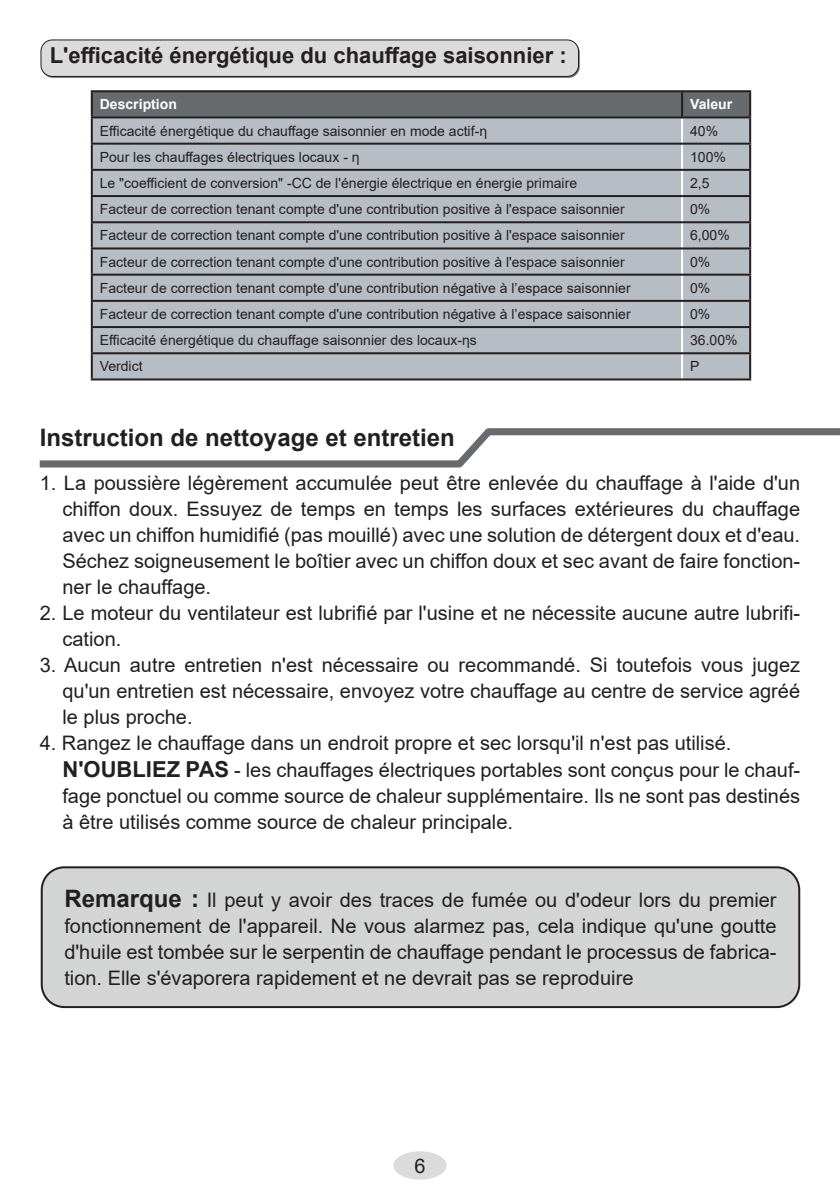
<style>
.page{position:relative;width:840px;height:1191px;background:#fff}
.page>*{position:absolute;margin:0;border:0;box-sizing:border-box;transform-origin:0 0}
.t1{font:700 24px "Arial";color:#231f20}
.t2{font:700 22px "Arial";color:#231f20}
.t3{font:20px/26px "Arial";color:#231f20;text-align:justify}
.t4{font:14px "Arial";color:#231f20}
.t5{font:700 14px "Arial";color:#fff}
.s1{font-weight:700;font-size:22px}
.s2{font-weight:700;font-size:24px}
</style>
<div class="page">
<div style="left:393px;top:1151px;width:53px;height:28px;background:#dadbda;border-radius:50%"></div>
<svg style="left:42px;top:41px;width:537px;height:37px"></svg>
<div style="left:41px;top:40px;width:537px;height:36px;background:#dadbda;border-radius:11px"></div>
<div style="left:41px;top:40px;width:537px;height:37px;border:1px solid #231f20;border-radius:11px"></div>
<div style="left:93px;top:92px;width:655px;height:24px;background:#676b6e"></div>
<div style="left:93px;top:118px;width:655px;height:260px;background:#b7bdc4"></div>
<hr style="left:91px;top:92px;width:2px;height:24px;background:#231f20">
<hr style="left:680px;top:92px;width:2px;height:24px;background:#231f20">
<hr style="left:748px;top:92px;width:2px;height:24px;background:#231f20">
<hr style="left:91px;top:118px;width:2px;height:25px;background:#231f20">
<hr style="left:748px;top:118px;width:2px;height:25px;background:#231f20">
<hr style="left:91px;top:145px;width:2px;height:24px;background:#231f20">
<hr style="left:748px;top:145px;width:2px;height:24px;background:#231f20">
<hr style="left:91px;top:171px;width:2px;height:24px;background:#231f20">
<hr style="left:748px;top:171px;width:2px;height:24px;background:#231f20">
<hr style="left:91px;top:197px;width:2px;height:24px;background:#231f20">
<hr style="left:748px;top:197px;width:2px;height:24px;background:#231f20">
<hr style="left:91px;top:223px;width:2px;height:24px;background:#231f20">
<hr style="left:748px;top:223px;width:2px;height:24px;background:#231f20">
<hr style="left:91px;top:249px;width:2px;height:25px;background:#231f20">
<hr style="left:748px;top:249px;width:2px;height:25px;background:#231f20">
<hr style="left:91px;top:276px;width:2px;height:24px;background:#231f20">
<hr style="left:748px;top:276px;width:2px;height:24px;background:#231f20">
<hr style="left:91px;top:302px;width:2px;height:24px;background:#231f20">
<hr style="left:748px;top:302px;width:2px;height:24px;background:#231f20">
<hr style="left:91px;top:328px;width:2px;height:24px;background:#231f20">
<hr style="left:748px;top:328px;width:2px;height:24px;background:#231f20">
<hr style="left:91px;top:354px;width:2px;height:24px;background:#231f20">
<hr style="left:748px;top:354px;width:2px;height:24px;background:#231f20">
<hr style="left:680px;top:118px;width:2px;height:25px;background:#fff">
<hr style="left:680px;top:145px;width:2px;height:24px;background:#fff">
<hr style="left:680px;top:171px;width:2px;height:24px;background:#fff">
<hr style="left:680px;top:197px;width:2px;height:24px;background:#fff">
<hr style="left:680px;top:223px;width:2px;height:24px;background:#fff">
<hr style="left:680px;top:249px;width:2px;height:25px;background:#fff">
<hr style="left:680px;top:276px;width:2px;height:24px;background:#fff">
<hr style="left:680px;top:302px;width:2px;height:24px;background:#fff">
<hr style="left:680px;top:328px;width:2px;height:24px;background:#fff">
<hr style="left:680px;top:354px;width:2px;height:24px;background:#fff">
<hr style="left:91px;top:90px;width:590px;height:2px;background:#231f20">
<hr style="left:681px;top:90px;width:69px;height:2px;background:#231f20">
<hr style="left:91px;top:116px;width:590px;height:2px;background:#231f20">
<hr style="left:681px;top:116px;width:69px;height:2px;background:#231f20">
<hr style="left:91px;top:143px;width:590px;height:2px;background:#231f20">
<hr style="left:681px;top:143px;width:69px;height:2px;background:#231f20">
<hr style="left:91px;top:169px;width:590px;height:2px;background:#231f20">
<hr style="left:681px;top:169px;width:69px;height:2px;background:#231f20">
<hr style="left:91px;top:195px;width:590px;height:2px;background:#231f20">
<hr style="left:681px;top:195px;width:69px;height:2px;background:#231f20">
<hr style="left:91px;top:221px;width:590px;height:2px;background:#231f20">
<hr style="left:681px;top:221px;width:69px;height:2px;background:#231f20">
<hr style="left:91px;top:247px;width:590px;height:2px;background:#231f20">
<hr style="left:681px;top:247px;width:69px;height:2px;background:#231f20">
<hr style="left:91px;top:274px;width:590px;height:2px;background:#231f20">
<hr style="left:681px;top:274px;width:69px;height:2px;background:#231f20">
<hr style="left:91px;top:300px;width:590px;height:2px;background:#231f20">
<hr style="left:681px;top:300px;width:69px;height:2px;background:#231f20">
<hr style="left:91px;top:326px;width:590px;height:2px;background:#231f20">
<hr style="left:681px;top:326px;width:69px;height:2px;background:#231f20">
<hr style="left:91px;top:352px;width:590px;height:2px;background:#231f20">
<hr style="left:681px;top:352px;width:69px;height:2px;background:#231f20">
<hr style="left:91px;top:378px;width:590px;height:2px;background:#231f20">
<hr style="left:681px;top:378px;width:69px;height:2px;background:#231f20">
<svg style="left:39px;top:428px;width:800px;height:40px"></svg>
<div style="left:42px;top:867px;width:756px;height:140px;background:#d3d4d4;border-radius:23px"></div>
<div style="left:41px;top:866px;width:758px;height:142px;border:2px solid #231f20;border-radius:23px"></div>
<p class="t2" style="left:50px;top:39px;width:518px">L'efficacité énergétique du chauffage saisonnier :</p>
<p class="t5" style="left:100px;top:95px;width:79px">Description</p>
<p class="t5" style="left:689px;top:95px;width:44px">Valeur</p>
<p class="t4" style="left:100px;top:121px;width:388px">Efficacité énergétique du chauffage saisonnier en mode actif-η</p>
<p class="t4" style="left:689px;top:121px;width:30px">40%</p>
<p class="t4" style="left:100px;top:147px;width:261px">Pour les chauffages électriques locaux - η</p>
<p class="t4" style="left:689px;top:147px;width:37px">100%</p>
<p class="t4" style="left:100px;top:173px;width:478px">Le "coefficient de conversion" -CC de l'énergie électrique en énergie primaire</p>
<p class="t4" style="left:689px;top:173px;width:21px">2,5</p>
<p class="t4" style="left:100px;top:200px;width:526px">Facteur de correction tenant compte d'une contribution positive à l'espace saisonnier</p>
<p class="t4" style="left:689px;top:200px;width:22px">0%</p>
<p class="t4" style="left:100px;top:226px;width:526px">Facteur de correction tenant compte d'une contribution positive à l'espace saisonnier</p>
<p class="t4" style="left:689px;top:226px;width:41px">6,00%</p>
<p class="t4" style="left:100px;top:252px;width:526px">Facteur de correction tenant compte d'une contribution positive à l'espace saisonnier</p>
<p class="t4" style="left:689px;top:252px;width:22px">0%</p>
<p class="t4" style="left:100px;top:278px;width:532px">Facteur de correction tenant compte d'une contribution négative à l’espace saisonnier</p>
<p class="t4" style="left:689px;top:278px;width:22px">0%</p>
<p class="t4" style="left:100px;top:304px;width:532px">Facteur de correction tenant compte d'une contribution négative à l’espace saisonnier</p>
<p class="t4" style="left:689px;top:304px;width:22px">0%</p>
<p class="t4" style="left:100px;top:331px;width:378px">Efficacité énergétique du chauffage saisonnier des locaux-ηs</p>
<p class="t4" style="left:689px;top:331px;width:49px">36.00%</p>
<p class="t4" style="left:100px;top:357px;width:44px">Verdict</p>
<p class="t4" style="left:689px;top:357px;width:11px">P</p>
<p class="t1" style="left:40px;top:420px;width:416px">Instruction de nettoyage et entretien</p>
<p class="t3" style="left:62px;top:470px;width:739px;text-indent:-23px">1. La poussière légèrement accumulée peut être enlevée du chauffage à l'aide d'un chiffon doux. Essuyez de temps en temps les surfaces extérieures du chauffage avec un chiffon humidifié (pas mouillé) avec une solution de détergent doux et d'eau.<br>Séchez soigneusement le boîtier avec un chiffon doux et sec avant de faire fonction&shy;ner le chauffage.</p>
<p class="t3" style="left:62px;top:600px;width:738px;text-indent:-23px">2. Le moteur du ventilateur est lubrifié par l'usine et ne nécessite aucune autre lubrifi&shy;cation.</p>
<p class="t3" style="left:62px;top:652px;width:738px;text-indent:-23px">3. Aucun autre entretien n'est nécessaire ou recommandé. Si toutefois vous jugez qu'un entretien est nécessaire, envoyez votre chauffage au centre de service agréé le plus proche.</p>
<p class="t3" style="left:62px;top:730px;width:739px;text-align:left;text-indent:-23px">4. Rangez le chauffage dans un endroit propre et sec lorsqu'il n'est pas utilisé.<br><span class="s1">N'OUBLIEZ PAS</span> - les chauffages électriques portables sont conçus pour le chauf&shy;fage ponctuel ou comme source de chaleur supplémentaire. Ils ne sont pas destinés à être utilisés comme source de chaleur principale.</p>
<p class="t3" style="left:64px;top:886px;width:713px"><span class="s2">Remarque :</span> Il peut y avoir des traces de fumée ou d'odeur lors du premier fonctionnement de l'appareil. Ne vous alarmez pas, cela indique qu'une goutte d'huile est tombée sur le serpentin de chauffage pendant le processus de fabrica&shy;tion. Elle s'évaporera rapidement et ne devrait pas se reproduire</p>
<p class="t3" style="left:414px;top:1152px;width:13px">6</p>
</div>
